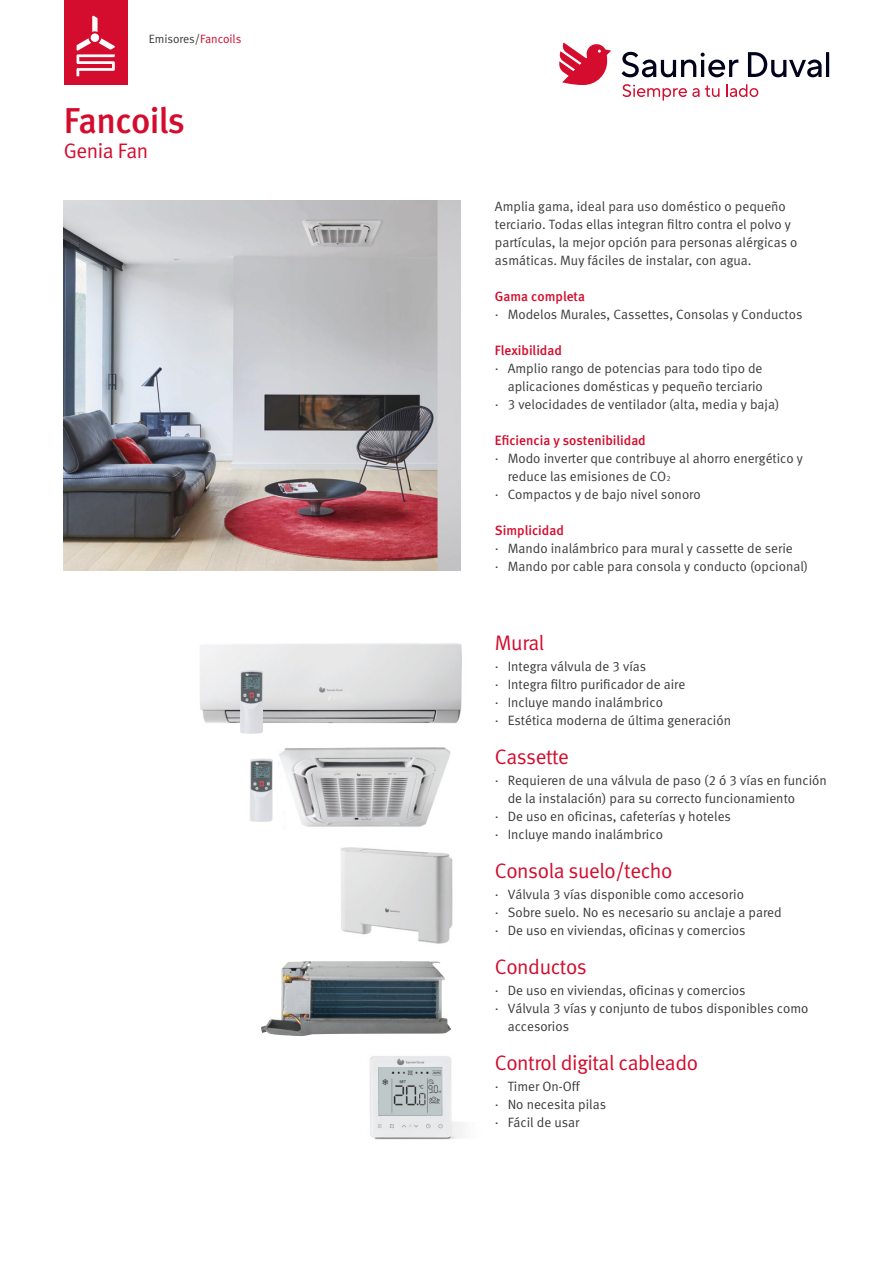
<style>
.page{position:relative;width:893px;height:1263px;background:#fff}
.page>*{position:absolute;margin:0;border:0;box-sizing:border-box;transform-origin:0 0}
.t1{font:36px "Meta Medium LF";letter-spacing:-.02em;color:#d40c2d}
.t2{font:21px "Meta Normal LF";letter-spacing:-.02em;color:#d40c2d}
.t3{font:13.5px/18px "Meta Normal LF";color:#3d3d3c}
.t4{font:13.5px/18px "Meta Normal LF";color:#3c3b3b}
.t5{font:13.5px "Meta Medium LF";color:#d40c2d}
.t6{font:12px "Meta Normal LF";letter-spacing:-.005em;color:#3d3d3c}
.s1{color:#d40c2d}
.s2{font-size:7.5px}
</style>
<div class="page">
<img style="left:341px;top:847px;width:112px;height:97px">
<img style="left:261px;top:961px;width:190px;height:75px">
<img style="left:279px;top:747px;width:172px;height:80px">
<img style="left:249px;top:758px;width:24px;height:64px">
<img style="left:64px;top:201px;width:397px;height:370px">
<img style="left:370px;top:1056px;width:95px;height:84px">
<div style="left:64px;top:0;width:64px;height:85px;background:#d40c2d"></div>
<svg style="left:92px;top:16px;width:6px;height:16px"></svg>
<div style="left:91px;top:33px;width:8px;height:9px;background:#fff;border-radius:50%"></div>
<svg style="left:77px;top:38px;width:38px;height:38px"></svg>
<svg style="left:622px;top:52px;width:207px;height:25px"></svg>
<svg style="left:559px;top:43px;width:52px;height:42px"></svg>
<svg style="left:622px;top:84px;width:97px;height:17px"></svg>
<svg style="left:726px;top:84px;width:32px;height:13px"></svg>
<img style="left:200px;top:643px;width:262px;height:81px">
<img style="left:240px;top:670px;width:23px;height:64px">
<p class="t6" style="left:149px;top:33px;width:94px">Emisores/<span class="s1">Fancoils</span></p>
<h1 class="t1" style="left:64px;top:104px;width:123px">Fancoils</h1>
<h2 class="t2" style="left:64px;top:141px;width:86px">Genia Fan</h2>
<p class="t3" style="left:495px;top:198px;width:304px">Amplia gama, ideal para uso doméstico o pequeño terciario. Todas ellas integran filtro contra el polvo y partículas, la mejor opción para personas alérgicas o asmáticas. Muy fáciles de instalar, con agua.</p>
<p class="t5" style="left:495px;top:290px;width:92px">Gama completa</p>
<p class="t3" style="left:495px;top:306px;width:309px">· Modelos Murales, Cassettes, Consolas y Conductos</p>
<p class="t5" style="left:495px;top:344px;width:68px">Flexibilidad</p>
<p class="t3" style="left:495px;top:360px;width:269px">· Amplio rango de potencias para todo tipo de</p>
<p class="t3" style="left:508px;top:378px;width:257px">aplicaciones domésticas y pequeño terciario</p>
<p class="t3" style="left:495px;top:396px;width:286px">· 3 velocidades de ventilador (alta, media y baja)</p>
<p class="t5" style="left:495px;top:434px;width:152px">Eficiencia y sostenibilidad</p>
<p class="t3" style="left:495px;top:450px;width:309px">· Modo inverter que contribuye al ahorro energético y</p>
<p class="t3" style="left:508px;top:468px;width:164px">reduce las emisiones de CO<span class="s2">2</span></p>
<p class="t3" style="left:495px;top:486px;width:207px">· Compactos y de bajo nivel sonoro</p>
<p class="t5" style="left:495px;top:524px;width:70px">Simplicidad</p>
<p class="t3" style="left:495px;top:540px;width:315px">· Mando inalámbrico para mural y cassette de serie<br>· Mando por cable para consola y conducto (opcional)</p>
<h2 class="t2" style="left:495px;top:633px;width:51px">Mural</h2>
<p class="t4" style="left:495px;top:658px;width:238px">· Integra válvula de 3 vías<br>· Integra filtro purificador de aire<br>· Incluye mando inalámbrico<br>· Estética moderna de última generación</p>
<h2 class="t2" style="left:495px;top:747px;width:76px">Cassette</h2>
<p class="t4" style="left:495px;top:772px;width:333px">· Requieren de una válvula de paso (2 ó 3 vías en función</p>
<p class="t4" style="left:508px;top:790px;width:289px">de la instalación) para su correcto funcionamiento</p>
<p class="t4" style="left:495px;top:808px;width:237px">· De uso en oficinas, cafeterías y hoteles</p>
<p class="t4" style="left:495px;top:826px;width:169px">· Incluye mando inalámbrico</p>
<h2 class="t2" style="left:495px;top:861px;width:179px">Consola suelo/techo</h2>
<p class="t4" style="left:495px;top:886px;width:288px">· Válvula 3 vías disponible como accesorio<br>· Sobre suelo. No es necesario su anclaje a pared · De uso en viviendas, oficinas y comercios</p>
<h2 class="t2" style="left:495px;top:957px;width:93px">Conductos</h2>
<p class="t4" style="left:495px;top:982px;width:252px">· De uso en viviendas, oficinas y comercios</p>
<p class="t4" style="left:495px;top:1000px;width:315px">· Válvula 3 vías y conjunto de tubos disponibles como</p>
<p class="t4" style="left:508px;top:1018px;width:63px">accesorios</p>
<h2 class="t2" style="left:495px;top:1053px;width:205px">Control digital cableado</h2>
<p class="t4" style="left:495px;top:1078px;width:113px">· Timer On-Off<br>· No necesita pilas · Fácil de usar</p>
</div>
